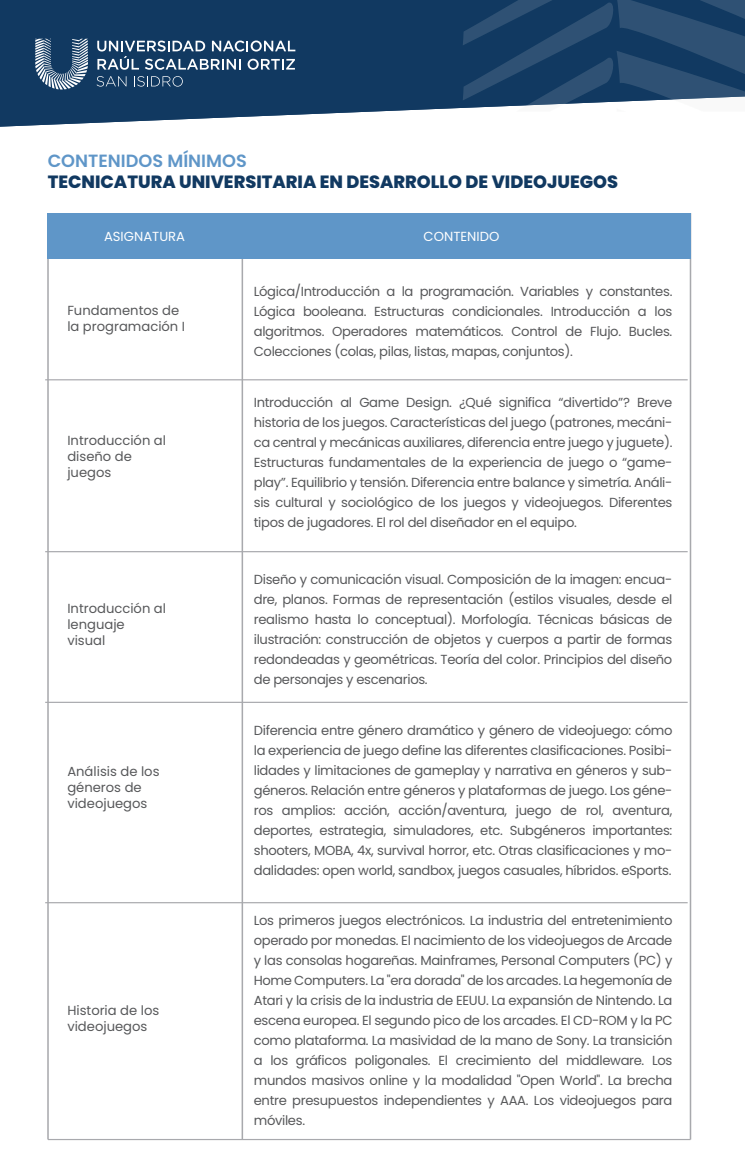
<style>
.page{position:relative;width:745px;height:1158px;background:#fff}
.page>*{position:absolute;margin:0;border:0;box-sizing:border-box;transform-origin:0 0}
.t1{font:800 17.75px "Poppins";color:#113961}
.t2{font:600 17.75px "Poppins";color:#5f96c8}
.t3{font:13.12px/20px "Poppins";letter-spacing:-.025em;color:#57585a;text-align:justify}
.t4{font:13.12px/15.8px "Poppins";color:#57585a}
.t5{font:13.12px "Poppins";color:#fff}
</style>
<div class="page">
<hr style="left:241px;top:213px;width:2px;height:926px;background:#a8a9ad">
<hr style="left:47px;top:213px;width:2px;height:926px;background:#a8a9ad">
<hr style="left:689px;top:213px;width:1px;height:926px;background:#a8a9ad">
<hr style="left:45px;top:379px;width:642px;height:1px;background:#a8a9ad">
<hr style="left:48px;top:1138px;width:642px;height:2px;background:#a8a9ad">
<div style="left:48px;top:213px;width:642px;height:45px;background:#5f96c8"></div>
<hr style="left:45px;top:551px;width:642px;height:1px;background:#a8a9ad">
<hr style="left:45px;top:701px;width:642px;height:2px;background:#a8a9ad">
<hr style="left:45px;top:902px;width:642px;height:1px;background:#a8a9ad">
<svg style="left:0;top:0;width:462px;height:127px;background:#294d71"></svg>
<svg style="left:462px;top:0;width:282px;height:108px;background:#294d70"></svg>
<svg style="left:34px;top:31px;width:261px;height:62px;background:#365879"></svg>
<h1 class="t2" style="left:48px;top:151px;width:200px">CONTENIDOS MÍNIMOS</h1>
<h1 class="t1" style="left:48px;top:172px;width:571px">TECNICATURA UNIVERSITARIA EN DESARROLLO DE VIDEOJUEGOS</h1>
<p class="t5" style="left:104px;top:229px;width:82px">ASIGNATURA</p>
<p class="t5" style="left:423px;top:229px;width:77px">CONTENIDO</p>
<p class="t4" style="left:67px;top:303px;width:119px">Fundamentos de la programación I</p>
<p class="t4" style="left:67px;top:433px;width:100px">Introducción al diseño de juegos</p>
<p class="t4" style="left:67px;top:601px;width:100px">Introducción al lenguaje<br>visual</p>
<p class="t4" style="left:67px;top:763px;width:94px">Análisis de los géneros de videojuegos</p>
<p class="t4" style="left:67px;top:1002px;width:93px">Historia de los videojuegos</p>
<p class="t3" style="left:253px;top:282px;width:420px">Lógica/Introducción a la programación. Variables y constantes.<br>Lógica booleana. Estructuras condicionales. Introducción a los algoritmos. Operadores matemáticos. Control de Flujo. Bucles.<br>Colecciones (colas, pilas, listas, mapas, conjuntos).</p>
<p class="t3" style="left:253px;top:392px;width:420px">Introducción al Game Design. ¿Qué significa “divertido”? Breve historia de los juegos. Características del juego (patrones, mecáni&shy;ca central y mecánicas auxiliares, diferencia entre juego y juguete).<br>Estructuras fundamentales de la experiencia de juego o “game&shy;play”. Equilibrio y tensión. Diferencia entre balance y simetría. Análi&shy;sis cultural y sociológico de los juegos y videojuegos. Diferentes tipos de jugadores. El rol del diseñador en el equipo.</p>
<p class="t3" style="left:253px;top:569px;width:420px">Diseño y comunicación visual. Composición de la imagen: encua&shy;dre, planos. Formas de representación (estilos visuales, desde el realismo hasta lo conceptual). Morfología. Técnicas básicas de ilustración: construcción de objetos y cuerpos a partir de formas redondeadas y geométricas. Teoría del color. Principios del diseño de personajes y escenarios.</p>
<p class="t3" style="left:253px;top:720px;width:420px">Diferencia entre género dramático y género de videojuego: cómo la experiencia de juego define las diferentes clasificaciones. Posibi&shy;lidades y limitaciones de gameplay y narrativa en géneros y sub&shy;géneros. Relación entre géneros y plataformas de juego. Los géne&shy;ros amplios: acción, acción/aventura, juego de rol, aventura, deportes, estrategia, simuladores, etc. Subgéneros importantes: shooters, MOBA, 4x, survival horror, etc. Otras clasificaciones y mo&shy;dalidades: open world, sandbox, juegos casuales, híbridos. eSports.</p>
<p class="t3" style="left:253px;top:910px;width:420px">Los primeros juegos electrónicos. La industria del entretenimiento operado por monedas. El nacimiento de los videojuegos de Arcade y las consolas hogareñas. Mainframes, Personal Computers (PC) y Home Computers. La "era dorada" de los arcades. La hegemonía de Atari y la crisis de la industria de EEUU. La expansión de Nintendo. La escena europea. El segundo pico de los arcades. El CD-ROM y la PC como plataforma. La masividad de la mano de Sony. La transición a los gráficos poligonales. El crecimiento del middleware. Los mundos masivos online y la modalidad "Open World". La brecha entre presupuestos independientes y AAA. Los videojuegos para móviles.</p>
</div>
